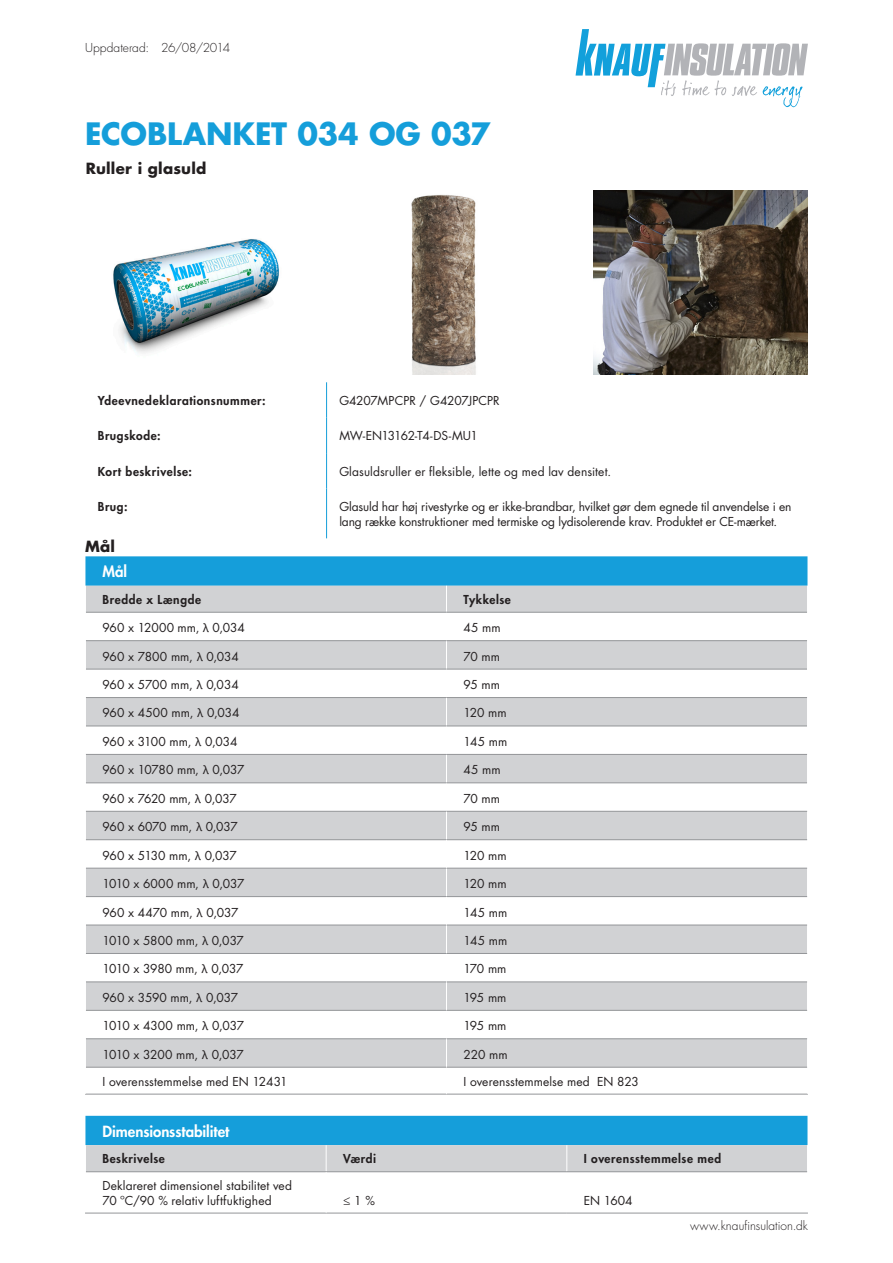
<style>
.page{position:relative;width:893px;height:1263px;background:#fff}
.page>*{position:absolute;margin:0;border:0;box-sizing:border-box;transform-origin:0 0}
.t1{font:700 30px "Futura Std";letter-spacing:-.01em;color:#159eda}
.t2{font:800 15px "Futura Std";letter-spacing:-.005em;color:#fff}
.t3{font:700 15px "Futura Std";letter-spacing:.015em;color:#231f20}
.t4{font:12px/14.4px "Futura Std";letter-spacing:-.005em;color:#231f20}
.t5{font:800 12px "Futura Std";letter-spacing:.05em;color:#231f20}
.t6{font:12px "Futura Std";letter-spacing:-.025em;color:#231f20}
.t7{font:300 12px "Futura Std";color:#231f20}
.t8{font:12px "Futura Std";letter-spacing:-.045em;color:#231f20}
.t9{font:12px "Futura Std";letter-spacing:-.03em;color:#231f20}
.s1{font-family:"Helvetica Neue"}
</style>
<div class="page">
<hr style="left:326px;top:382px;width:1px;height:36px;background:#159eda">
<hr style="left:326px;top:418px;width:1px;height:35px;background:#159eda">
<hr style="left:326px;top:453px;width:1px;height:35px;background:#159eda">
<hr style="left:326px;top:488px;width:1px;height:50px;background:#159eda">
<hr style="left:85px;top:1094px;width:361px;height:1px;background:#939598">
<hr style="left:446px;top:1094px;width:362px;height:1px;background:#939598">
<svg style="left:85px;top:556px;width:723px;height:538px"></svg>
<svg style="left:85px;top:1116px;width:723px;height:56px;background:#6eb6d7"></svg>
<hr style="left:85px;top:1212px;width:241px;height:1px;background:#939598">
<hr style="left:326px;top:1212px;width:241px;height:1px;background:#939598">
<hr style="left:567px;top:1212px;width:241px;height:1px;background:#939598">
<hr style="left:326px;top:1171px;width:241px;height:1px;background:#939598">
<hr style="left:567px;top:1171px;width:240px;height:1px;background:#939598">
<svg style="left:576px;top:29px;width:232px;height:78px"></svg>
<img style="left:113px;top:239px;width:166px;height:114px">
<img style="left:411px;top:194px;width:65px;height:180px">
<img style="left:594px;top:191px;width:214px;height:183px">
<p class="t7" style="left:85px;top:41px;width:147px">Uppdaterad: 26/08/2014</p>
<h1 class="t1" style="left:85px;top:113px;width:407px">ECOBLANKET 034 OG 037</h1>
<h2 class="t3" style="left:86px;top:158px;width:122px">Ruller i glasuld</h2>
<p class="t5" style="left:98px;top:393px;width:169px">Ydeevnedeklarationsnummer:</p>
<p class="t4" style="left:339px;top:393px;width:162px">G4207MPCPR / G4207JPCPR</p>
<p class="t5" style="left:98px;top:428px;width:64px">Brugskode:</p>
<p class="t8" style="left:339px;top:428px;width:140px">MW-EN13162-T4-DS-MU1</p>
<p class="t5" style="left:98px;top:464px;width:96px">Kort beskrivelse:</p>
<p class="t4" style="left:339px;top:464px;width:273px">Glasuldsruller er fleksible, lette og med lav densitet.</p>
<p class="t5" style="left:98px;top:499px;width:31px">Brug:</p>
<p class="t4" style="left:339px;top:500px;width:454px">Glasuld har høj rivestyrke og er ikke-brandbar, hvilket gør dem egnede til anvendelse i en lang række konstruktioner med termiske og lydisolerende krav. Produktet er CE-mærket.</p>
<h2 class="t3" style="left:85px;top:536px;width:32px">Mål</h2>
<h4 class="t2" style="left:102px;top:562px;width:26px">Mål</h4>
<p class="t5" style="left:102px;top:592px;width:100px">Bredde x Længde</p>
<p class="t5" style="left:463px;top:592px;width:49px">Tykkelse</p>
<p class="t4" style="left:102px;top:621px;width:144px">960 x 12000 mm, <span class="s1">λ</span> 0,034</p>
<p class="t4" style="left:463px;top:621px;width:39px">45 mm</p>
<p class="t4" style="left:102px;top:649px;width:138px">960 x 7800 mm, <span class="s1">λ</span> 0,034</p>
<p class="t4" style="left:463px;top:649px;width:38px">70 mm</p>
<p class="t4" style="left:102px;top:677px;width:138px">960 x 5700 mm, <span class="s1">λ</span> 0,034</p>
<p class="t4" style="left:463px;top:677px;width:38px">95 mm</p>
<p class="t4" style="left:102px;top:706px;width:138px">960 x 4500 mm, <span class="s1">λ</span> 0,034</p>
<p class="t4" style="left:463px;top:706px;width:45px">120 mm</p>
<p class="t4" style="left:102px;top:734px;width:137px">960 x 3100 mm, <span class="s1">λ</span> 0,034</p>
<p class="t4" style="left:463px;top:734px;width:45px">145 mm</p>
<p class="t6" style="left:102px;top:762px;width:144px">960 x 10780 mm, <span class="s1">λ</span> 0,037</p>
<p class="t4" style="left:463px;top:763px;width:39px">45 mm</p>
<p class="t4" style="left:102px;top:791px;width:136px">960 x 7620 mm, <span class="s1">λ</span> 0,037</p>
<p class="t4" style="left:463px;top:791px;width:38px">70 mm</p>
<p class="t4" style="left:102px;top:820px;width:137px">960 x 6070 mm, <span class="s1">λ</span> 0,037</p>
<p class="t4" style="left:463px;top:820px;width:38px">95 mm</p>
<p class="t4" style="left:102px;top:848px;width:136px">960 x 5130 mm, <span class="s1">λ</span> 0,037</p>
<p class="t4" style="left:463px;top:848px;width:45px">120 mm</p>
<p class="t4" style="left:102px;top:877px;width:144px">1010 x 6000 mm, <span class="s1">λ</span> 0,037</p>
<p class="t4" style="left:463px;top:877px;width:45px">120 mm</p>
<p class="t4" style="left:102px;top:905px;width:137px">960 x 4470 mm, <span class="s1">λ</span> 0,037</p>
<p class="t4" style="left:463px;top:905px;width:45px">145 mm</p>
<p class="t6" style="left:102px;top:933px;width:143px">1010 x 5800 mm, <span class="s1">λ</span> 0,037</p>
<p class="t4" style="left:463px;top:933px;width:45px">145 mm</p>
<p class="t6" style="left:102px;top:961px;width:143px">1010 x 3980 mm, <span class="s1">λ</span> 0,037</p>
<p class="t4" style="left:463px;top:962px;width:44px">170 mm</p>
<p class="t4" style="left:102px;top:990px;width:137px">960 x 3590 mm, <span class="s1">λ</span> 0,037</p>
<p class="t4" style="left:463px;top:990px;width:45px">195 mm</p>
<p class="t4" style="left:102px;top:1019px;width:143px">1010 x 4300 mm, <span class="s1">λ</span> 0,037</p>
<p class="t4" style="left:463px;top:1019px;width:45px">195 mm</p>
<p class="t9" style="left:102px;top:1046px;width:143px">1010 x 3200 mm, <span class="s1">λ</span> 0,037</p>
<p class="t4" style="left:463px;top:1047px;width:46px">220 mm</p>
<p class="t4" style="left:102px;top:1074px;width:186px">I overensstemmelse med EN 12431</p>
<p class="t4" style="left:463px;top:1074px;width:177px">I overensstemmelse med EN 823</p>
<h4 class="t2" style="left:102px;top:1122px;width:128px">Dimensionsstabilitet</h4>
<p class="t5" style="left:102px;top:1151px;width:64px">Beskrivelse</p>
<p class="t5" style="left:343px;top:1151px;width:35px">Værdi</p>
<p class="t5" style="left:584px;top:1151px;width:139px">I overensstemmelse med</p>
<p class="t4" style="left:102px;top:1179px;width:191px">Deklareret dimensionel stabilitet ved<br>70 ºC/90 % relativ luftfuktighed</p>
<p class="t4" style="left:343px;top:1193px;width:33px">≤ 1 %</p>
<p class="t4" style="left:584px;top:1193px;width:50px">EN 1604</p>
<p class="t7" style="left:690px;top:1219px;width:119px">www.knaufinsulation.dk</p>
</div>
